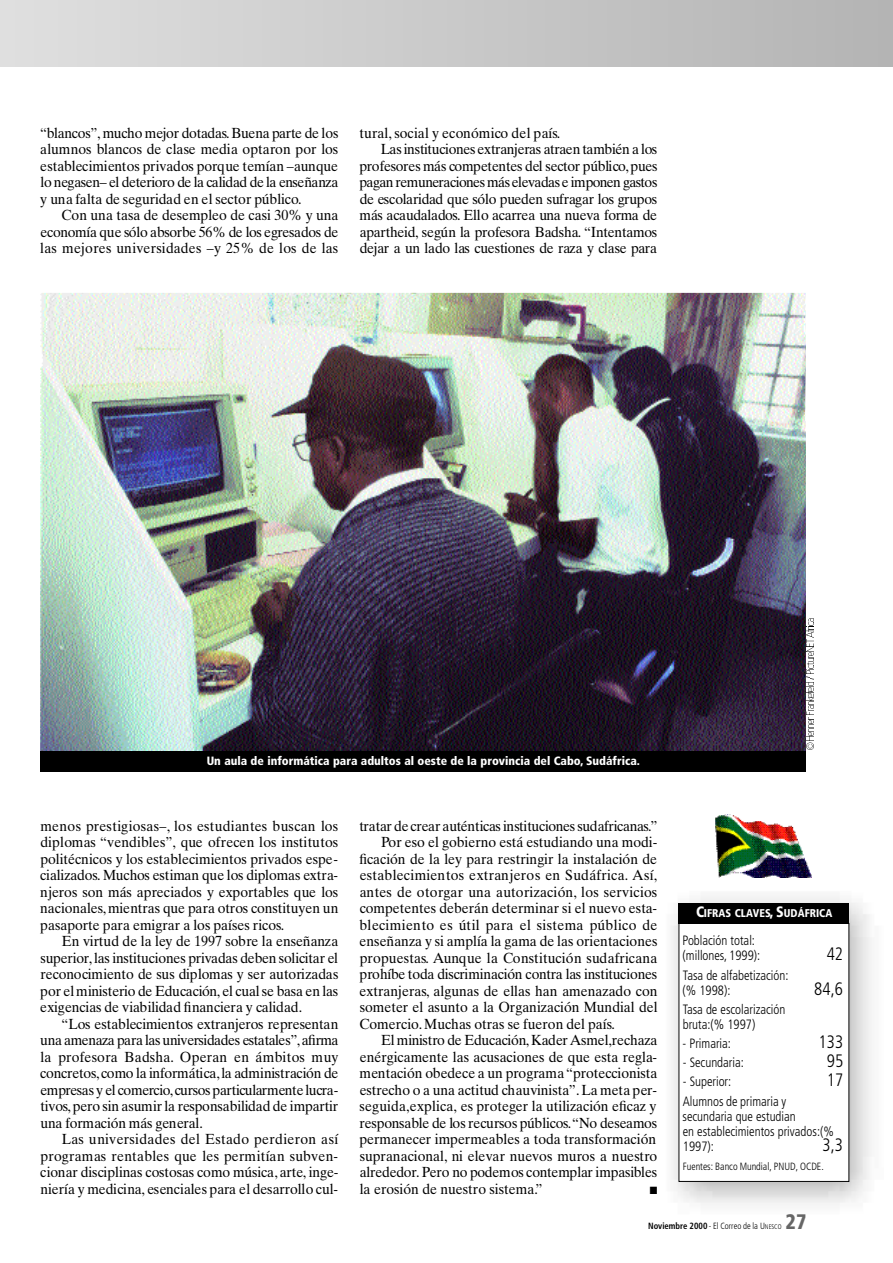
<style>
.page{position:relative;width:893px;height:1263px;background:#fff}
.page>*{position:absolute;margin:0;border:0;box-sizing:border-box;transform-origin:0 0}
.t1{font:900 condensed 21px "Frutiger";color:#666;scale:.95 1}
.t2{font:300 condensed 18px "Frutiger";color:#000;scale:.95 1}
.t3{font:14.7px/16.5px "Times Ten";color:#000;text-align:justify;scale:.95 1}
.t4{font:14.7px "Times Ten";letter-spacing:-.025em;color:#000;scale:.95 1}
.t5{font:14.7px "Times Ten";letter-spacing:.02em;color:#000;scale:.95 1}
.t6{font:14.7px "Times Ten";letter-spacing:-.03em;color:#000;scale:.95 1}
.t7{font:14.7px "Times Ten";letter-spacing:-.035em;color:#000;scale:.95 1}
.t8{font:14.7px "Times Ten";letter-spacing:-.02em;color:#000;scale:.95 1}
.t9{font:14.7px "Times Ten";letter-spacing:.025em;color:#000;scale:.95 1}
.t10{font:300 condensed 13.5px/15px "Frutiger";color:#000;scale:.95 1}
.t11{font:900 condensed 12px "Frutiger";color:#fff}
.t12{font:900 condensed 11.25px "Frutiger";color:#fff;scale:.95 1}
.t13{font:300 condensed 10.5px "Frutiger";color:#000;scale:.95 1}
.t14{font:10.5px "Zapf Dingbats";color:#000;scale:.95 1}
.t15{font:300 condensed 9px "Frutiger";color:#000;scale:.95 1}
.s1{font-size:15px}
.s2{font-weight:700}
.s3{font-size:6.75px}
</style>
<div class="page">
<img style="left:671px;top:874px;width:201px;height:331px">
<img style="left:40px;top:293px;width:766px;height:458px">
<div style="left:40px;top:751px;width:766px;height:21px;background:#000"></div>
<div style="left:678px;top:923px;width:171px;height:259px;background:#fff"></div>
<div style="left:678px;top:903px;width:171px;height:21px;background:#000"></div>
<svg style="left:802px;top:618px;width:11px;height:132px"></svg>
<img style="left:714px;top:814px;width:97px;height:64px">
<p class="t3" style="left:40px;top:126px;width:315px">“ b l a n c o s ” , mucho mejor dotadas.Buena parte de los alumnos blancos de clase media optaron por los establecimientos privados porque temían –aunque lo negasen– el deterioro de la calidad de la enseñanza y una falta de seguridad en el sector público.</p>
<p class="t3" style="left:40px;top:208px;width:315px;text-indent:21px">Con una tasa de desempleo de casi 30% y una economía que sólo absorbe 56% de los egresados de las mejores universidades –y 25% de los de las</p>
<p class="t3" style="left:359px;top:126px;width:213px">t u r a l , social y económico del país.</p>
<p class="t6" style="left:381px;top:143px;width:292px">Las instituciones extranjeras atraen también a los</p>
<p class="t4" style="left:359px;top:160px;width:315px">profesores más competentes del sector público,p u e s</p>
<p class="t7" style="left:359px;top:176px;width:315px">pagan remuneraciones más elevadas e imponen gastos</p>
<p class="t4" style="left:360px;top:193px;width:314px">de escolaridad que sólo pueden sufragar los grupos</p>
<p class="t4" style="left:359px;top:209px;width:315px">más acaudalados. Ello acarrea una nueva forma de</p>
<p class="t8" style="left:360px;top:226px;width:315px">a p a r t h e i d , según la profesora Badsha. “ I n t e n t a m o s</p>
<p class="t4" style="left:360px;top:242px;width:314px">dejar a un lado las cuestiones de raza y clase para</p>
<p class="t11" style="left:207px;top:756px;width:435px">Un aula de informática para adultos al oeste de la provincia del Cabo, Sudáfrica.</p>
<p class="t3" style="left:40px;top:819px;width:315px">menos prestigiosas–, los estudiantes buscan los diplomas “ v e n d i b l e s ” , que ofrecen los institutos politécnicos y los establecimientos privados espe&shy;c i a l i z a d o s. Muchos estiman que los diplomas extra&shy;njeros son más apreciados y exportables que los n a c i o n a l e s, mientras que para otros constituyen un pasaporte para emigrar a los países ricos.</p>
<p class="t3" style="left:40px;top:934px;width:315px;text-indent:22px">En virtud de la ley de 1997 sobre la enseñanza s u p e r i o r,las instituciones privadas deben solicitar el reconocimiento de sus diplomas y ser autorizadas por el ministerio de Educación, el cual se basa en las exigencias de viabilidad financiera y calidad.</p>
<p class="t3" style="left:40px;top:1017px;width:315px;text-indent:21px">“Los establecimientos extranjeros representan una amenaza para las universidades estatales”,a fir m a la profesora Badsha. Operan en ámbitos muy c o n c r e t o s,como la informática,la administración de empresas y el comercio,cursos particularmente lucra&shy;t i v o s,pero sin asumir la responsabilidad de impartir una formación más general.</p>
<p class="t3" style="left:40px;top:1132px;width:315px;text-indent:21px">Las universidades del Estado perdieron así programas rentables que les permitían subven&shy;cionar disciplinas costosas como música,a r t e, i n g e&shy;niería y medicina, esenciales para el desarrollo cul-</p>
<p class="t4" style="left:359px;top:820px;width:315px">tratar de crear auténticas instituciones sudafricanas.”</p>
<p class="t3" style="left:381px;top:835px;width:292px">Por eso el gobierno está estudiando una modi-</p>
<p class="t3" style="left:359px;top:852px;width:314px">ficación de la ley para restringir la instalación de</p>
<p class="t5" style="left:360px;top:869px;width:315px">establecimientos extranjeros en Sudáfrica. A s í ,</p>
<p class="t5" style="left:359px;top:886px;width:315px">antes de otorgar una autorización, los servicios</p>
<p class="t3" style="left:360px;top:901px;width:314px">competentes deberán determinar si el nuevo esta-</p>
<p class="t9" style="left:359px;top:919px;width:315px">blecimiento es útil para el sistema público de</p>
<p class="t3" style="left:359px;top:934px;width:315px">enseñanza y si amplía la gama de las orientaciones</p>
<p class="t3" style="left:360px;top:951px;width:315px">p r o p u e s t a s. Aunque la Constitución sudafricana</p>
<p class="t3" style="left:359px;top:967px;width:315px">prohíbe toda discriminación contra las instituciones</p>
<p class="t3" style="left:359px;top:984px;width:315px">extranjeras, algunas de ellas han amenazado con</p>
<p class="t3" style="left:360px;top:1000px;width:315px">someter el asunto a la Organización Mundial del</p>
<p class="t3" style="left:359px;top:1017px;width:270px">Comercio.Muchas otras se fueron del país.</p>
<p class="t4" style="left:381px;top:1034px;width:292px">El ministro de Educación,Kader A s m e l ,r e c h a z a</p>
<p class="t3" style="left:360px;top:1050px;width:314px">enérgicamente las acusaciones de que esta regla-</p>
<p class="t3" style="left:359px;top:1066px;width:315px">mentación obedece a un programa “ p r o t e c c i o n i s t a</p>
<p class="t3" style="left:360px;top:1083px;width:314px">estrecho o a una actitud chauvinista”.La meta per-</p>
<p class="t3" style="left:359px;top:1099px;width:314px">seguida,explica, es proteger la utilización eficaz y</p>
<p class="t3" style="left:359px;top:1116px;width:314px">responsable de los recursos públicos.“No deseamos</p>
<p class="t3" style="left:359px;top:1132px;width:314px">permanecer impermeables a toda transformación</p>
<p class="t3" style="left:360px;top:1149px;width:315px">s u p r a n a c i o n a l , ni elevar nuevos muros a nuestro</p>
<p class="t3" style="left:360px;top:1165px;width:315px">a l r e d e d o r. Pero no podemos contemplar impasibles</p>
<p class="t3" style="left:360px;top:1182px;width:194px">la erosión de nuestro sistema.”</p>
<p class="t14" style="left:649px;top:1185px;width:9px">■</p>
<p class="t12" style="left:696px;top:909px;width:145px"><span class="s1">C</span>IFRAS CLAVES<span class="s1">, S</span>UDÁFRICA</p>
<p class="t10" style="left:682px;top:934px;width:83px">Población total: (millones, 1999):</p>
<p class="t10" style="left:682px;top:968px;width:113px">Tasa de alfabetización: (% 1998):</p>
<p class="t2" style="left:826px;top:946px;width:19px">42</p>
<p class="t2" style="left:814px;top:981px;width:32px">84,6</p>
<p class="t10" style="left:682px;top:1003px;width:109px">Tasa de escolarización bruta:(% 1997)</p>
<p class="t10" style="left:682px;top:1037px;width:52px">- Primaria:</p>
<p class="t2" style="left:818px;top:1034px;width:27px">133</p>
<p class="t10" style="left:682px;top:1056px;width:66px">- Secundaria:</p>
<p class="t2" style="left:826px;top:1054px;width:19px">95</p>
<p class="t10" style="left:682px;top:1075px;width:53px">- Superior:</p>
<p class="t2" style="left:826px;top:1073px;width:19px">17</p>
<p class="t10" style="left:682px;top:1094px;width:161px">Alumnos de primaria y secundaria que estudian<br>en establecimientos privados:(%<br>1997):</p>
<p class="t2" style="left:822px;top:1137px;width:23px">3,3</p>
<p class="t13" style="left:682px;top:1162px;width:150px">Fuentes: Banco Mundial, PNUD, OCDE.</p>
<p class="t15" style="left:648px;top:1222px;width:142px"><span class="s2">Noviembre 2000</span> - El Correo de la U<span class="s3">NESCO</span></p>
<h1 class="t1" style="left:785px;top:1214px;width:23px">27</h1>
</div>
